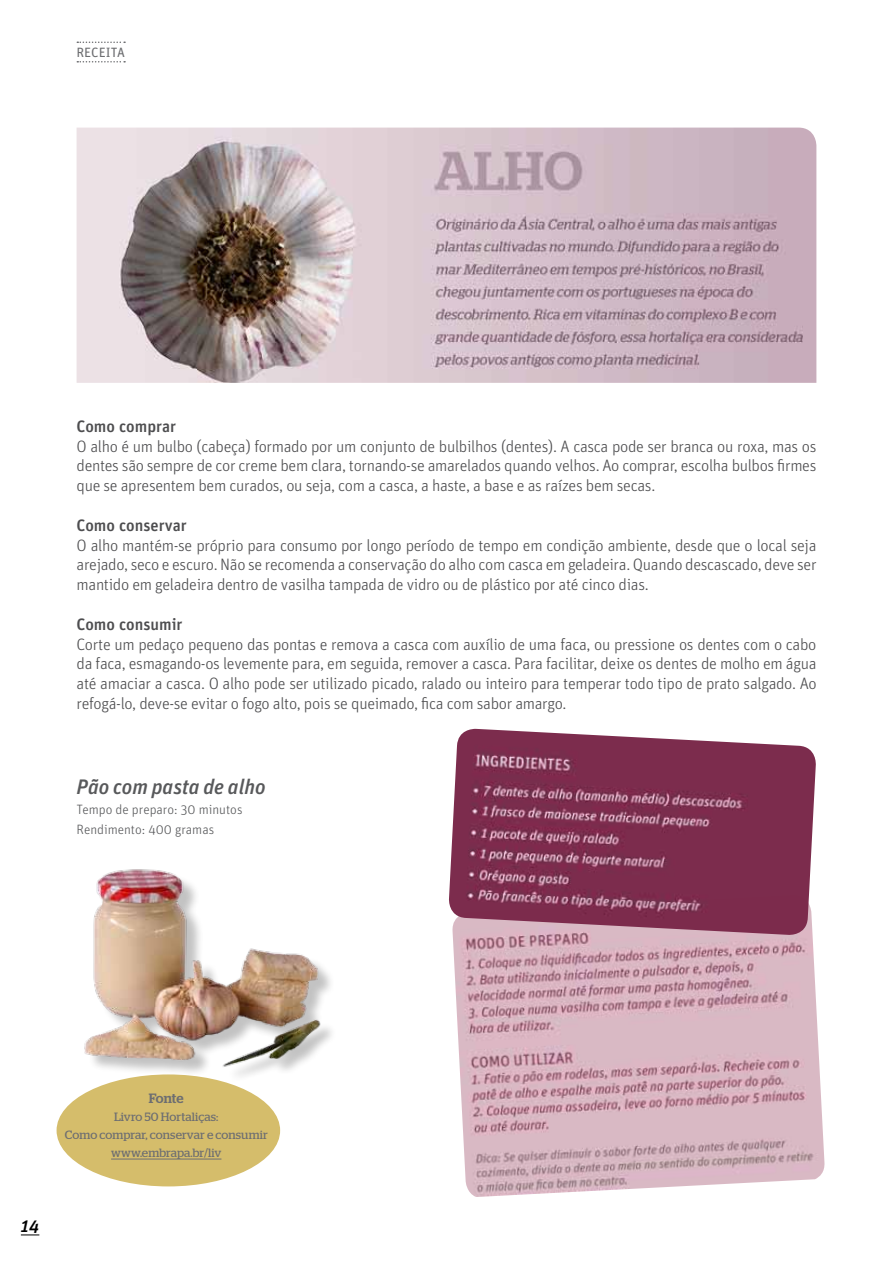
<style>
.page{position:relative;width:893px;height:1263px;background:#fff}
.page>*{position:absolute;margin:0;border:0;box-sizing:border-box;transform-origin:0 0}
.t1{font:italic 500 21px "Unit Pro";color:#58595b}
.t2{font:italic 500 18px "Unit Pro";color:#000}
.t3{font:300 16.5px/19.8px "Unit Pro";letter-spacing:-.02em;color:#4d4d4f;text-align:justify}
.t4{font:500 16.5px "Unit Pro";color:#4d4d4f}
.t5{font:300 13.5px/19.8px "Unit Pro";color:#58595b}
.t6{font:13.5px "Unit Pro";color:#6d6e71}
.t7{font:500 13.5px "Stag";color:#6d6e71}
.t8{font:12px/18px "Stag";letter-spacing:.01em;color:#6d6e71;text-align:center}
</style>
<div class="page">
<svg style="left:21px;top:1235px;width:18px;height:1px"></svg>
<img style="left:77px;top:128px;width:739px;height:255px">
<div style="left:57px;top:1074px;width:223px;height:112px;background:#d5bd6b;border-radius:50%"></div>
<img style="left:452px;top:936px;width:373px;height:261px">
<svg style="left:77px;top:61px;width:48px;height:2px"></svg>
<svg style="left:77px;top:42px;width:48px;height:1px"></svg>
<hr style="left:111px;top:1159px;width:110px;height:1px;background:#6d6e71">
<div style="left:87px;top:872px;width:250px;height:211px;background:#000;opacity:.24"></div>
<img style="left:84px;top:869px;width:250px;height:203px">
<img style="left:449px;top:729px;width:367px;height:207px">
<p class="t6" style="left:77px;top:44px;width:50px">RECEITA</p>
<p class="t4" style="left:77px;top:415px;width:101px">Como comprar</p>
<p class="t3" style="left:77px;top:436px;width:741px">O alho é um bulbo (cabeça) formado por um conjunto de bulbilhos (dentes). A casca pode ser branca ou roxa, mas os dentes são sempre de cor creme bem clara, tornando-se amarelados quando velhos. Ao comprar, escolha bulbos firmes que se apresentem bem curados, ou seja, com a casca, a haste, a base e as raízes bem secas.</p>
<p class="t4" style="left:77px;top:514px;width:112px">Como conservar</p>
<p class="t3" style="left:77px;top:535px;width:741px">O alho mantém-se próprio para consumo por longo período de tempo em condição ambiente, desde que o local seja arejado, seco e escuro. Não se recomenda a conservação do alho com casca em geladeira. Quando descascado, deve ser mantido em geladeira dentro de vasilha tampada de vidro ou de plástico por até cinco dias.</p>
<p class="t4" style="left:77px;top:613px;width:108px">Como consumir</p>
<p class="t3" style="left:77px;top:634px;width:741px">Corte um pedaço pequeno das pontas e remova a casca com auxílio de uma faca, ou pressione os dentes com o cabo da faca, esmagando-os levemente para, em seguida, remover a casca. Para facilitar, deixe os dentes de molho em água até amaciar a casca. O alho pode ser utilizado picado, ralado ou inteiro para temperar todo tipo de prato salgado. Ao refogá-lo, deve-se evitar o fogo alto, pois se queimado, fica com sabor amargo.</p>
<p class="t1" style="left:77px;top:773px;width:191px">Pão com pasta de alho</p>
<p class="t5" style="left:77px;top:799px;width:167px">Tempo de preparo: 30 minutos<br>Rendimento: 400 gramas</p>
<p class="t2" style="left:21px;top:1215px;width:20px">14</p>
<p class="t7" style="left:149px;top:1091px;width:36px">Fonte</p>
<p class="t8" style="left:65px;top:1108px;width:204px">Livro 50 Hortaliças:<br>Como comprar, conservar e consumir www.embrapa.br/liv</p>
</div>
